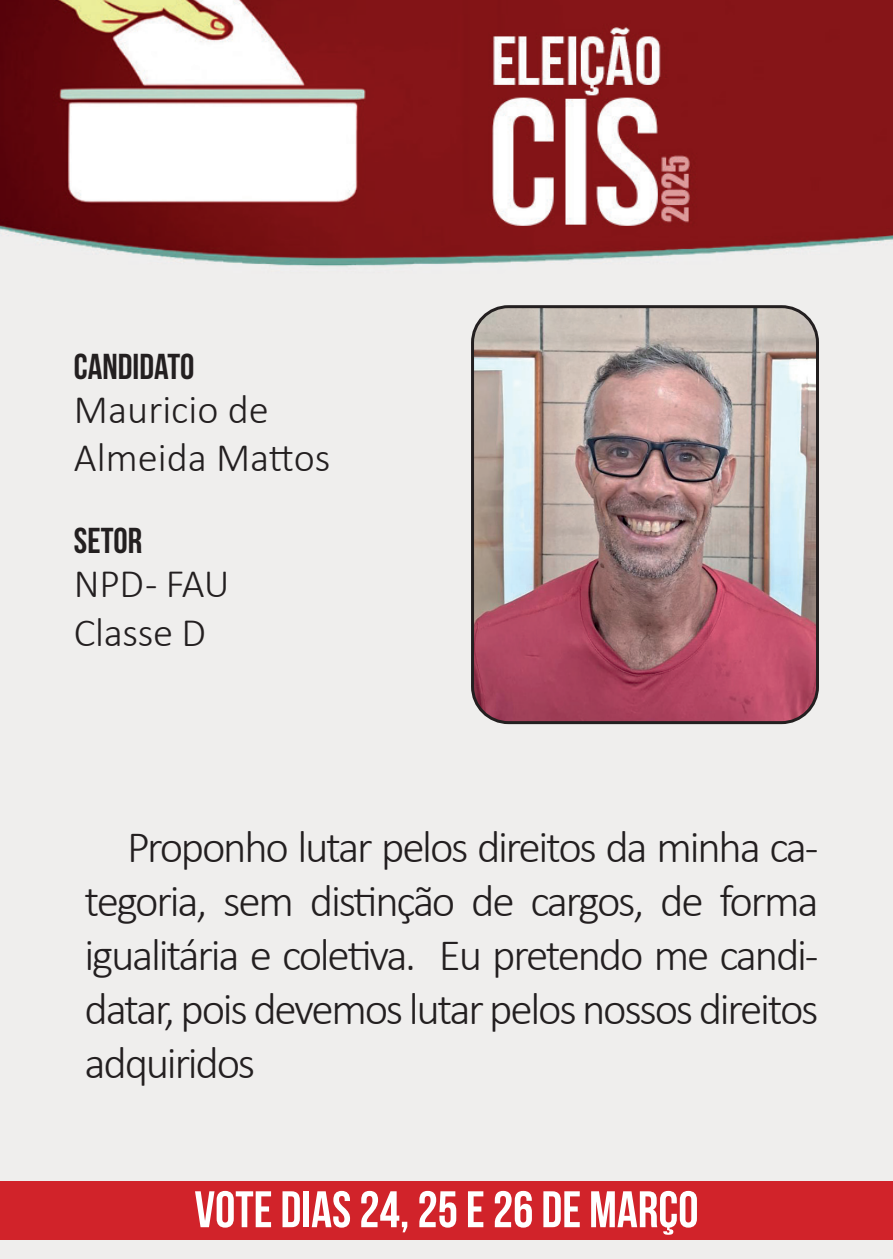
<style>
.page{position:relative;width:893px;height:1259px;background:#fff}
.page>*{position:absolute;margin:0;border:0;box-sizing:border-box;transform-origin:0 0}
.t1{font:51.3px "Bebas Neue";color:#fff}
.t2{font:300 45px/54px "Calibri";letter-spacing:-.05em;color:#231f20;text-align:justify}
.t3{font:300 40.5px/48.6px "Calibri";color:#231f20}
.t4{font:36px "Bebas Neue";color:#231f20}
</style>
<div class="page">
<img style="left:0;top:0;width:893px;height:1259px">
<div style="left:0;top:1181px;width:893px;height:58px;background:#d1232a"></div>
<img style="left:472px;top:307px;width:345px;height:415px">
<div style="left:471px;top:305px;width:348px;height:419px;border:3px solid #231f20;border-radius:36px"></div>
<p class="t4" style="left:74px;top:347px;width:122px">CANDIDATO</p>
<p class="t3" style="left:74px;top:384px;width:258px">Mauricio de<br>Almeida Mattos</p>
<p class="t4" style="left:74px;top:521px;width:70px">SETOR</p>
<p class="t3" style="left:74px;top:559px;width:157px">NPD - FAU<br>Classe D</p>
<p class="t2" style="left:85px;top:819px;width:735px;text-indent:43px">Proponho lutar pelos direitos da minha ca&shy;tegoria, sem distinção de cargos, de forma igualitária e coletiva. Eu pretendo me candi&shy;datar, pois devemos lutar pelos nossos direitos adquiridos</p>
<p class="t1" style="left:194px;top:1181px;width:506px">VOTE DIAS 24, 25 E 26 DE MARÇO</p>
</div>
